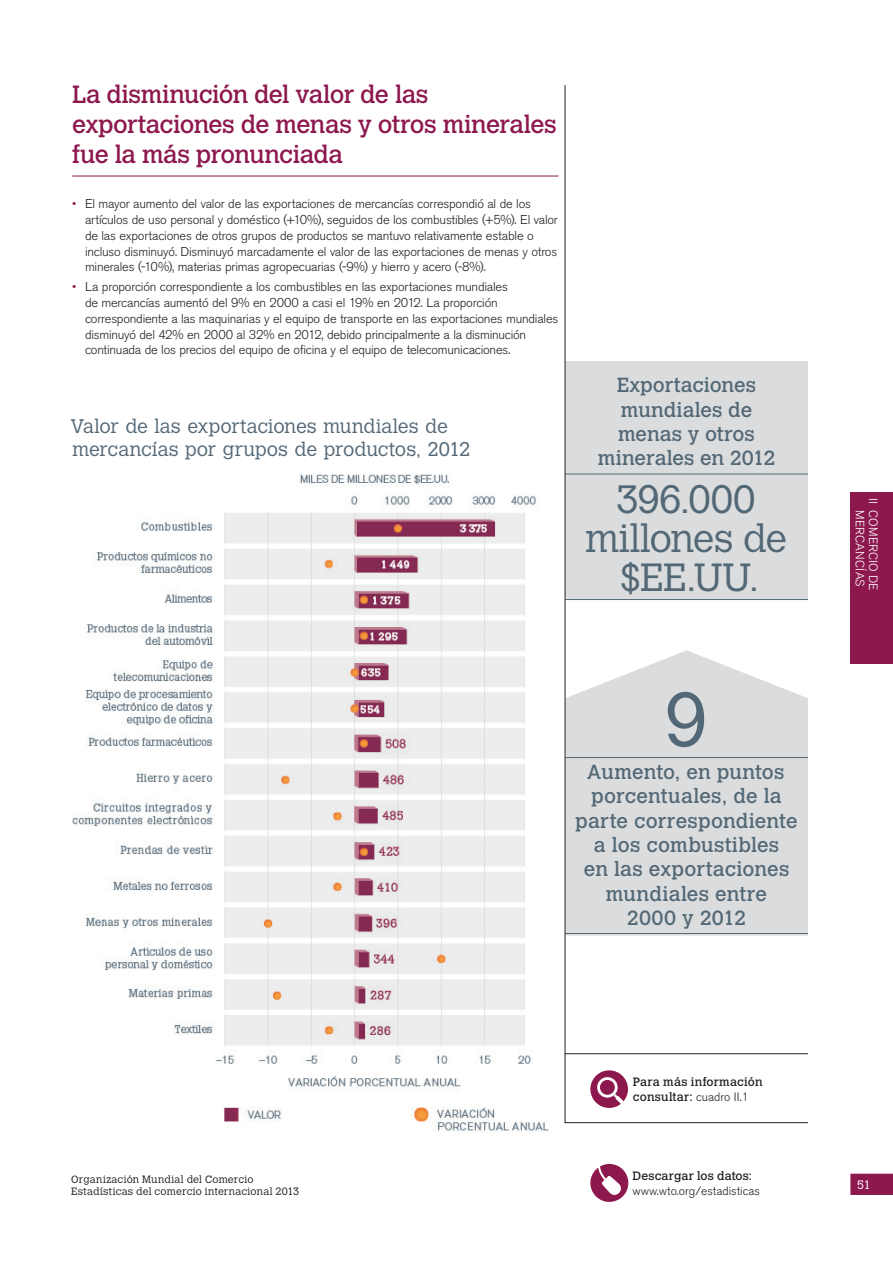
<style>
.page{position:relative;width:893px;height:1263px;background:#fff}
.page>*{position:absolute;margin:0;border:0;box-sizing:border-box;transform-origin:0 0}
.t1{font:300 75px "Calvert MT Std";color:#536876}
.t2{font:300 39px/39px "Calvert MT Std";letter-spacing:-.015em;color:#536876;text-align:center}
.t3{font:24.75px/29.7px "Calvert MT Std";letter-spacing:-.02em;color:#8d184e}
.t4{font:20.25px/24.3px "Calvert MT Std";letter-spacing:.005em;color:#536876;text-align:center}
.t5{font:300 19.5px/22.5px "Calvert MT Std";letter-spacing:-.005em;color:#536876}
.t6{font:300 12.75px/15.8px "Akzidenz Grotesk BE";letter-spacing:-.015em;color:#231f20}
.t7{font:12px/14.4px "Calvert MT Std";letter-spacing:.015em;color:#231f20}
.t8{font:300 12px "Akzidenz Grotesk BE";color:#231f20}
.t9{font:300 12px "Akzidenz Grotesk BE";letter-spacing:.015em;color:#fff}
.t10{font:300 12px "Calvert MT Std";color:#fff}
.t11{font:300 10.5px/12px "Calvert MT Std";letter-spacing:.015em;color:#231f20}
.s1{font-family:"Akzidenz Grotesk BE";font-weight:300}
</style>
<div class="page">
<hr style="left:72px;top:176px;width:486px;height:1px;background:#8d184e">
<img style="left:72px;top:474px;width:476px;height:657px">
<svg style="left:565px;top:85px;width:243px;height:1038px"></svg>
<svg style="left:850px;top:1174px;width:43px;height:21px"></svg>
<svg style="left:590px;top:1164px;width:39px;height:38px"></svg>
<div style="left:850px;top:492px;width:43px;height:171px;background:#8d184e"></div>
<h3 class="t3" style="left:72px;top:82px;width:486px">La disminución del valor de las exportaciones de menas y otros minerales fue la más pronunciada</h3>
<p class="t6" style="left:85px;top:198px;width:474px">El mayor aumento del valor de las exportaciones de mercancías correspondió al de los artículos de uso personal y doméstico (+10%), seguidos de los combustibles (+5%). El valor de las exportaciones de otros grupos de productos se mantuvo relativamente estable o incluso disminuyó. Disminuyó marcadamente el valor de las exportaciones de menas y otros minerales (-10%), materias primas agropecuarias (-9%) y hierro y acero (-8%).</p>
<p class="t6" style="left:85px;top:281px;width:475px">La proporción correspondiente a los combustibles en las exportaciones mundiales<br>de mercancías aumentó del 9% en 2000 a casi el 19% en 2012. La proporción correspondiente a las maquinarias y el equipo de transporte en las exportaciones mundiales disminuyó del 42% en 2000 al 32% en 2012, debido principalmente a la disminución continuada de los precios del equipo de oficina y el equipo de telecomunicaciones.</p>
<h3 class="t5" style="left:70px;top:417px;width:401px">Valor de las exportaciones mundiales de mercancías por grupos de productos, 2012</h3>
<h3 class="t4" style="left:598px;top:374px;width:179px">Exportaciones mundiales de menas y otros minerales en 2012</h3>
<h2 class="t2" style="left:586px;top:482px;width:203px">396.000 millones de $EE.UU.</h2>
<h1 class="t1" style="left:664px;top:690px;width:44px">9</h1>
<h3 class="t4" style="left:575px;top:761px;width:224px">Aumento, en puntos porcentuales, de la parte correspondiente a los combustibles<br>en las exportaciones mundiales entre<br>2000 y 2012</h3>
<p class="t9" style="left:878px;top:498px;width:7px;rotate:90deg">II</p>
<p class="t9" style="left:864px;top:510px;width:78px;rotate:90deg">MERCANCÍAS</p>
<p class="t9" style="left:878px;top:510px;width:82px;rotate:90deg">COMERCIO DE</p>
<p class="t11" style="left:71px;top:1174px;width:229px">Organización Mundial del Comercio<br>Estadísticas del comercio internacional 2013</p>
<p class="t7" style="left:633px;top:1076px;width:131px">Para más información consultar: <span class="s1">cuadro II.1</span></p>
<p class="t7" style="left:633px;top:1170px;width:121px">Descargar los datos:</p>
<p class="t8" style="left:633px;top:1186px;width:129px">www.wto.org/estadisticas</p>
<p class="t10" style="left:857px;top:1180px;width:15px">51</p>
</div>
